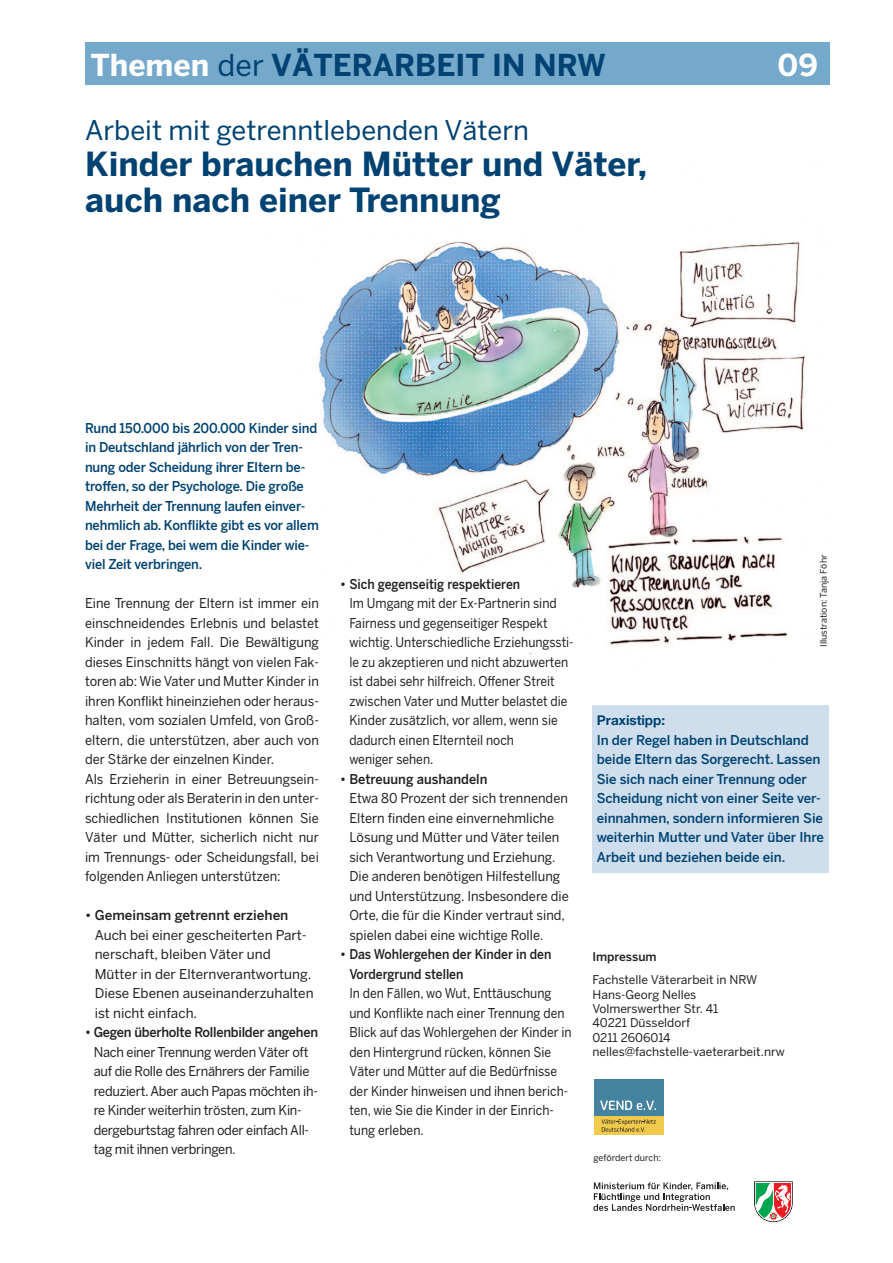
<style>
.page{position:relative;width:893px;height:1263px;background:#fff}
.page>*{position:absolute;margin:0;border:0;box-sizing:border-box;transform-origin:0 0}
.t1{font:700 33px/36px "Benton Sans";color:#004271}
.t2{font:700 30px "Benton Sans";color:#004271}
.t3{font:700 30px "Benton Sans";color:#fff}
.t4{font:27px "Benton Sans";color:#004271}
.t5{font:13.5px/19.5px "Benton Sans";color:#231f20;scale:.95 1}
.t6{font:13.5px/19.5px "Benton Sans";color:#231f20;scale:.9 1}
.t7{font:500 13.5px/19.5px "Benton Sans";letter-spacing:-.01em;color:#004271;scale:.95 1}
.t8{font:500 13.5px/19.5px "Benton Sans";letter-spacing:-.01em;color:#004271}
.t9{font:13.5px/19.5px "Benton Sans";letter-spacing:-.02em;color:#231f20;scale:.95 1}
.t10{font:13.5px/19.5px "Benton Sans";color:#231f20}
.t11{font:500 13.5px/19.5px "Benton Sans";color:#231f20;scale:.95 1}
.t12{font:500 13.5px "Benton Sans";letter-spacing:-.02em;color:#231f20;scale:.95 1}
.t13{font:500 13.5px "Benton Sans";color:#231f20}
.t14{font:700 13.5px "Helvetica Neue LT Pro";color:#004271}
.t15{font:12px/14.4px "Benton Sans";color:#231f20}
.t16{font:500 12px "Benton Sans";color:#231f20}
.t17{font:9px "Benton Sans";color:#231f20}
.s1{color:#fff}
.s2{font-weight:400}
</style>
<div class="page">
<img style="left:318px;top:241px;width:487px;height:414px">
<div style="left:85px;top:43px;width:744px;height:42px;background:#75a9cc"></div>
<svg style="left:754px;top:1181px;width:39px;height:41px"></svg>
<svg style="left:593px;top:1182px;width:142px;height:29px"></svg>
<div style="left:594px;top:1115px;width:69px;height:20px;background:#f0ca4c"></div>
<div style="left:594px;top:1079px;width:69px;height:36px;background:#44829f"></div>
<svg style="left:600px;top:1100px;width:56px;height:10px"></svg>
<svg style="left:601px;top:1119px;width:55px;height:13px"></svg>
<div style="left:592px;top:706px;width:237px;height:167px;background:#cedeed"></div>
<h2 class="t2" style="left:90px;top:47px;width:517px"><span class="s1">Themen</span> <span class="s2">der</span> VÄTERARBEIT IN NRW</h2>
<h2 class="t3" style="left:778px;top:47px;width:42px">09</h2>
<h3 class="t4" style="left:85px;top:114px;width:445px">Arbeit mit getrenntlebenden Vätern</h3>
<h1 class="t1" style="left:85px;top:146px;width:564px">Kinder brauchen Mütter und Väter, auch nach einer Trennung</h1>
<p class="t7" style="left:85px;top:418px;width:248px">Rund 150.000 bis 200.000 Kinder sind in Deutschland jährlich von der Tren&shy;nung oder Scheidung ihrer Eltern be&shy;troffen, so der Psychologe. Die große Mehrheit der Trennung laufen einver&shy;nehmlich ab. Konflikte gibt es vor allem bei der Frage, bei wem die Kinder wie&shy;viel Zeit verbringen.</p>
<p class="t5" style="left:85px;top:593px;width:248px">Eine Trennung der Eltern ist immer ein einschneidendes Erlebnis und belastet Kinder in jedem Fall. Die Bewältigung dieses Einschnitts hängt von vielen Fak&shy;toren ab: Wie Vater und Mutter Kinder in ihren Konflikt hineinziehen oder heraus&shy;halten, vom sozialen Umfeld, von Groß&shy;eltern, die unterstützen, aber auch von der Stärke der einzelnen Kinder.<br>Als Erzieherin in einer Betreuungsein&shy;richtung oder als Beraterin in den unter&shy;schiedlichen Institutionen können Sie Väter und Mütter, sicherlich nicht nur im Trennungs- oder Scheidungsfall, bei folgenden Anliegen unterstützen:</p>
<p class="t13" style="left:85px;top:907px;width:205px">• Gemeinsam getrennt erziehen</p>
<p class="t10" style="left:95px;top:925px;width:220px">Auch bei einer gescheiterten Part&shy;nerschaft, bleiben Väter und<br>Mütter in der Elternverantwortung.<br>Diese Ebenen auseinanderzuhalten ist nicht einfach.</p>
<p class="t12" style="left:85px;top:1024px;width:247px">• Gegen überholte Rollenbilder angehen</p>
<p class="t9" style="left:94px;top:1042px;width:238px">Nach einer Trennung werden Väter oft auf die Rolle des Ernährers der Familie reduziert. Aber auch Papas möchten ih&shy;re Kinder weiterhin trösten, zum Kin&shy;dergeburtstag fahren oder einfach All&shy;tag mit ihnen verbringen.</p>
<p class="t11" style="left:340px;top:574px;width:191px">• Sich gegenseitig respektieren</p>
<p class="t6" style="left:349px;top:593px;width:251px">Im Umgang mit der Ex-Partnerin sind Fairness und gegenseitiger Respekt wichtig. Unterschiedliche Erziehungssti&shy;le zu akzeptieren und nicht abzuwerten ist dabei sehr hilfreich. Offener Streit zwischen Vater und Mutter belastet die Kinder zusätzlich, vor allem, wenn sie dadurch einen Elternteil noch<br>weniger sehen.</p>
<p class="t11" style="left:340px;top:769px;width:157px">• Betreuung aushandeln</p>
<p class="t5" style="left:349px;top:788px;width:233px">Etwa 80 Prozent der sich trennenden Eltern finden eine einvernehmliche Lösung und Mütter und Väter teilen sich Verantwortung und Erziehung.<br>Die anderen benötigen Hilfestellung und Unterstützung. Insbesondere die Orte, die für die Kinder vertraut sind, spielen dabei eine wichtige Rolle.</p>
<p class="t11" style="left:349px;top:944px;width:214px;text-indent:-9px">• Das Wohlergehen der Kinder in den<br>Vordergrund stellen</p>
<p class="t6" style="left:349px;top:983px;width:248px">In den Fällen, wo Wut, Enttäuschung und Konflikte nach einer Trennung den Blick auf das Wohlergehen der Kinder in den Hintergrund rücken, können Sie Väter und Mütter auf die Bedürfnisse der Kinder hinweisen und ihnen berich&shy;ten, wie Sie die Kinder in der Einrich&shy;tung erleben.</p>
<p class="t17" style="left:818px;top:647px;width:94px;rotate:-90deg">Illustration: Tanja Föhr</p>
<p class="t14" style="left:597px;top:712px;width:70px">Praxistipp:</p>
<p class="t8" style="left:597px;top:730px;width:229px">In der Regel haben in Deutschland beide Eltern das Sorgerecht. Lassen Sie sich nach einer Trennung oder Scheidung nicht von einer Seite ver&shy;einnahmen, sondern informieren Sie weiterhin Mutter und Vater über Ihre Arbeit und beziehen beide ein.</p>
<p class="t16" style="left:592px;top:950px;width:66px">Impressum</p>
<p class="t15" style="left:592px;top:972px;width:194px">Fachstelle Väterarbeit in NRW<br>Hans-Georg Nelles<br>Volmerswerther Str. 41<br>40221 Düsseldorf<br>0211 2606014 nelles@fachstelle-vaeterarbeit.nrw</p>
<p class="t17" style="left:593px;top:1152px;width:69px">gefördert durch:</p>
</div>
